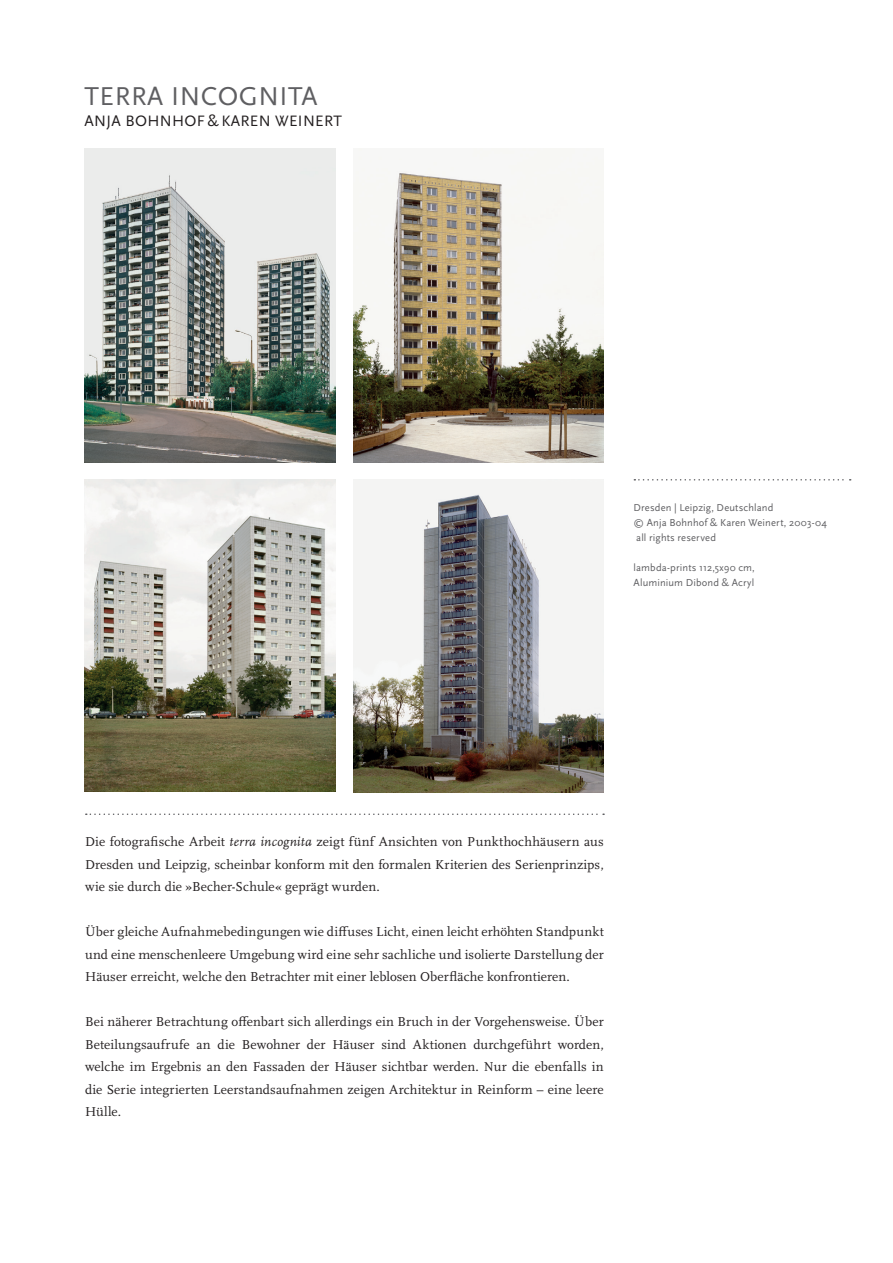
<style>
.page{position:relative;width:893px;height:1263px;background:#fff}
.page>*{position:absolute;margin:0;border:0;box-sizing:border-box;transform-origin:0 0}
.t1{font:27px "Scala Sans";letter-spacing:.02em;color:#5f5f62}
.t2{font:15.75px "Scala Sans";letter-spacing:.02em;color:#231f20}
.t3{font:13.5px/22.5px "Scala OT";letter-spacing:.005em;color:#231f20;text-align:justify}
.t4{font:10.5px/15px "Scala Sans";letter-spacing:.01em;color:#5f5f62}
.s1{font-style:italic}
</style>
<div class="page">
<svg style="left:86px;top:813px;width:518px;height:2px"></svg>
<svg style="left:634px;top:479px;width:217px;height:1px"></svg>
<img style="left:85px;top:149px;width:250px;height:313px">
<img style="left:353px;top:149px;width:251px;height:313px">
<img style="left:85px;top:479px;width:250px;height:313px">
<img style="left:353px;top:479px;width:251px;height:313px">
<h1 class="t1" style="left:85px;top:81px;width:234px">terra incognita</h1>
<p class="t2" style="left:85px;top:112px;width:259px">Anja Bohnhof &amp; Karen Weinert</p>
<p class="t4" style="left:634px;top:501px;width:195px">Dresden | Leipzig, Deutschland<br>© Anja Bohnhof &amp; Karen Weinert, 2003-04 all rights reserved</p>
<p class="t4" style="left:634px;top:561px;width:123px">lambda-prints 112,5x90 cm,<br>Aluminium Dibond &amp; Acryl</p>
<p class="t3" style="left:85px;top:831px;width:520px">Die fotografische Arbeit <span class="s1">terra incognita</span> zeigt fünf Ansichten von Punkthochhäusern aus Dresden und Leipzig, scheinbar konform mit den formalen Kriterien des Serienprinzips, wie sie durch die »Becher-Schule« geprägt wurden.</p>
<p class="t3" style="left:85px;top:921px;width:520px">Über gleiche Aufnahmebedingungen wie diffuses Licht, einen leicht erhöhten Standpunkt und eine menschenleere Umgebung wird eine sehr sachliche und isolierte Darstellung der Häuser erreicht, welche den Betrachter mit einer leblosen Oberfläche konfrontieren.</p>
<p class="t3" style="left:85px;top:1011px;width:520px">Bei näherer Betrachtung offenbart sich allerdings ein Bruch in der Vorgehensweise. Über Beteilungsaufrufe an die Bewohner der Häuser sind Aktionen durchgeführt worden, welche im Ergebnis an den Fassaden der Häuser sichtbar werden. Nur die ebenfalls in die Serie integrierten Leerstandsaufnahmen zeigen Architektur in Reinform – eine leere Hülle.</p>
</div>
